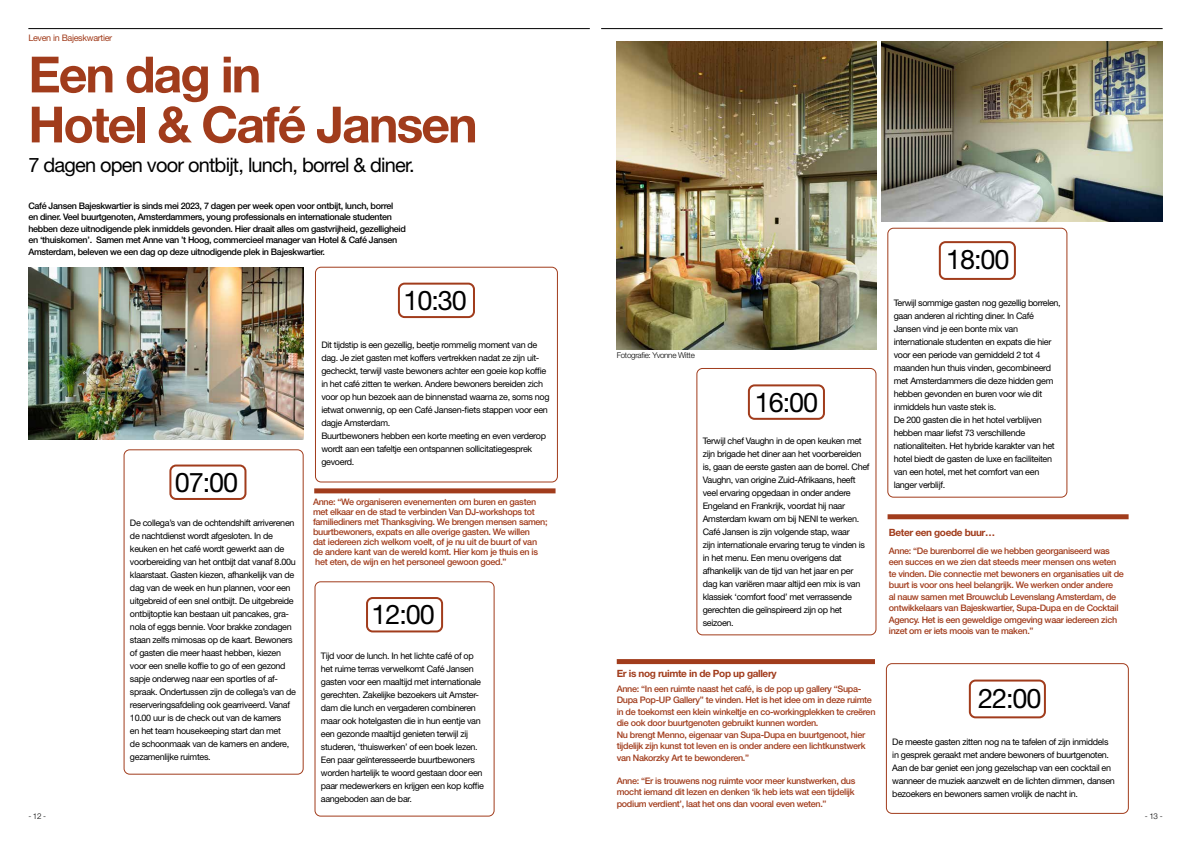
<style>
.page{position:relative;width:1191px;height:842px;background:#fff}
.page>*{position:absolute;margin:0;border:0;box-sizing:border-box;transform-origin:0 0}
.t1{font:700 50px/50px "Helvetica Neue LT Std";letter-spacing:-.04em;color:#a13c1c}
.t2{font:27.1px "Helvetica Neue LT Std";letter-spacing:-.04em;color:#000}
.t3{font:20px "Helvetica Neue LT Std";letter-spacing:-.04em;color:#000}
.t4{font:700 10px "Helvetica Neue LT Std";letter-spacing:-.035em;color:#a13c1c}
.t5{font:9px/13px "Helvetica Neue LT Std";letter-spacing:-.035em;color:#000}
.t6{font:500 9px/11.5px "Helvetica Neue LT Std";letter-spacing:-.035em;color:#a13c1c}
.t7{font:500 9px/11.5px "Helvetica Neue LT Std";letter-spacing:-.035em;color:#000}
.t8{font:9px "Helvetica Neue LT Std";letter-spacing:-.035em;color:#a13c1c}
.t9{font:300 8px "Helvetica Neue LT Std";letter-spacing:-.035em;color:#000}
</style>
<div class="page">
<hr style="left:28px;top:28px;width:562px;height:1px;background:#000">
<hr style="left:601px;top:28px;width:561px;height:1px;background:#000">
<img style="left:28px;top:267px;width:275px;height:173px">
<img style="left:617px;top:41px;width:259px;height:308px">
<div style="left:124px;top:450px;width:179px;height:324px;border:1px solid #a13c1c;border-radius:6px"></div>
<div style="left:169px;top:464px;width:77px;height:36px;border:2px solid #a13c1c;border-radius:6px"></div>
<div style="left:315px;top:267px;width:242px;height:215px;border:1px solid #a13c1c;border-radius:6px"></div>
<div style="left:398px;top:283px;width:77px;height:35px;border:2px solid #a13c1c;border-radius:6px"></div>
<div style="left:315px;top:581px;width:179px;height:235px;border:1px solid #a13c1c;border-radius:6px"></div>
<div style="left:366px;top:597px;width:77px;height:35px;border:2px solid #a13c1c;border-radius:6px"></div>
<div style="left:696px;top:368px;width:180px;height:267px;border:1px solid #a13c1c;border-radius:6px"></div>
<div style="left:748px;top:384px;width:77px;height:36px;border:2px solid #a13c1c;border-radius:6px"></div>
<div style="left:887px;top:228px;width:180px;height:269px;border:1px solid #a13c1c;border-radius:6px"></div>
<div style="left:938px;top:241px;width:78px;height:39px;border:2px solid #a13c1c;border-radius:6px"></div>
<div style="left:886px;top:663px;width:242px;height:151px;border:1px solid #a13c1c;border-radius:6px"></div>
<div style="left:617px;top:659px;width:258px;height:5px;background:#a13c1c"></div>
<div style="left:314px;top:488px;width:241px;height:5px;background:#a13c1c"></div>
<div style="left:887px;top:514px;width:241px;height:5px;background:#a13c1c"></div>
<div style="left:968px;top:679px;width:78px;height:39px;border:2px solid #a13c1c;border-radius:6px"></div>
<img style="left:882px;top:41px;width:280px;height:181px">
<p class="t8" style="left:28px;top:32px;width:85px">Leven in Bajeskwartier</p>
<h1 class="t1" style="left:28px;top:48px;width:451px">Een dag in<br>Hotel &amp; Café Jansen</h1>
<h3 class="t3" style="left:28px;top:153px;width:388px">7 dagen open voor ontbijt, lunch, borrel &amp; diner.</h3>
<p class="t7" style="left:28px;top:199px;width:379px">Café Jansen Bajeskwartier is sinds mei 2023, 7 dagen per week open voor ontbijt, lunch, borrel<br>en diner. Veel buurtgenoten, Amsterdammers, young professionals en internationale studenten hebben deze uitnodigende plek inmiddels gevonden. Hier draait alles om gastvrijheid, gezelligheid en ‘thuiskomen’. Samen met Anne van ’t Hoog, commercieel manager van Hotel &amp; Café Jansen Amsterdam, beleven we een dag op deze uitnodigende plek in Bajeskwartier.</p>
<h2 class="t2" style="left:403px;top:284px;width:65px">10:30</h2>
<h2 class="t2" style="left:175px;top:466px;width:65px">07:00</h2>
<p class="t5" style="left:130px;top:516px;width:167px">De collega’s van de ochtendshift arriverenen de nachtdienst wordt afgesloten. In de keuken en het café wordt gewerkt aan de voorbereiding van het ontbijt dat vanaf 8.00u klaarstaat. Gasten kiezen, afhankelijk van de dag van de week en hun plannen, voor een uitgebreid of een snel ontbijt. De uitgebreide ontbijtoptie kan bestaan uit pancakes, gra&shy;nola of eggs bennie. Voor brakke zondagen staan zelfs mimosas op de kaart. Bewoners of gasten die meer haast hebben, kiezen voor een snelle koffie to go of een gezond sapje onderweg naar een sportles of af&shy;spraak. Ondertussen zijn de collega’s van de reserveringsafdeling ook gearriveerd. Vanaf 10.00 uur is de check out van de kamers<br>en het team housekeeping start dan met<br>de schoonmaak van de kamers en andere, gezamenlijke ruimtes.</p>
<p class="t5" style="left:321px;top:338px;width:230px">Dit tijdstip is een gezellig, beetje rommelig moment van de dag. Je ziet gasten met koffers vertrekken nadat ze zijn uit&shy;gecheckt, terwijl vaste bewoners achter een goeie kop koffie in het café zitten te werken. Andere bewoners bereiden zich voor op hun bezoek aan de binnenstad waarna ze, soms nog ietwat onwennig, op een Café Jansen-fiets stappen voor een dagje Amsterdam.<br>Buurtbewoners hebben een korte meeting en even verderop wordt aan een tafeltje een ontspannen sollicitatiegesprek gevoerd.</p>
<p class="t6" style="left:313px;top:497px;width:236px;line-height:10px">Anne: “We organiseren evenementen om buren en gasten met elkaar en de stad te verbinden Van DJ-workshops tot familiediners met Thanksgiving. We brengen mensen samen; buurtbewoners, expats en alle overige gasten. We willen<br>dat iedereen zich welkom voelt, of je nu uit de buurt of van de andere kant van de wereld komt. Hier kom je thuis en is het eten, de wijn en het personeel gewoon goed.”</p>
<h2 class="t2" style="left:371px;top:599px;width:65px">12:00</h2>
<p class="t5" style="left:321px;top:649px;width:164px">Tijd voor de lunch. In het lichte café of op het ruime terras verwelkomt Café Jansen gasten voor een maaltijd met internationale gerechten. Zakelijke bezoekers uit Amster&shy;dam die lunch en vergaderen combineren maar ook hotelgasten die in hun eentje van een gezonde maaltijd genieten terwijl zij studeren, ‘thuiswerken’ of een boek lezen.<br>Een paar geïnteresseerde buurtbewoners worden hartelijk te woord gestaan door een paar medewerkers en krijgen een kop koffie aangeboden aan de bar.</p>
<p class="t9" style="left:617px;top:350px;width:80px">Fotografie: Yvonne Witte</p>
<h2 class="t2" style="left:754px;top:387px;width:65px">16:00</h2>
<p class="t5" style="left:703px;top:434px;width:168px">Terwijl chef Vaughn in de open keuken met zijn brigade het diner aan het voorbereiden is, gaan de eerste gasten aan de borrel. Chef Vaughn, van origine Zuid-Afrikaans, heeft veel ervaring opgedaan in onder andere Engeland en Frankrijk, voordat hij naar Amsterdam kwam om bij NENI te werken.<br>Café Jansen is zijn volgende stap, waar<br>zijn internationale ervaring terug te vinden is in het menu. Een menu overigens dat afhankelijk van de tijd van het jaar en per dag kan variëren maar altijd een mix is van klassiek ‘comfort food’ met verrassende gerechten die geïnspireerd zijn op het seizoen.</p>
<h2 class="t2" style="left:946px;top:243px;width:65px">18:00</h2>
<p class="t5" style="left:893px;top:296px;width:168px">Terwijl sommige gasten nog gezellig borrelen, gaan anderen al richting diner. In Café Jansen vind je een bonte mix van internationale studenten en expats die hier voor een periode van gemiddeld 2 tot 4 maanden hun thuis vinden, gecombineerd met Amsterdammers die deze hidden gem hebben gevonden en buren voor wie dit inmiddels hun vaste stek is.<br>De 200 gasten die in het hotel verblijven hebben maar liefst 73 verschillende nationaliteiten. Het hybride karakter van het hotel biedt de gasten de luxe en faciliteiten van een hotel, met het comfort van een langer verblijf.</p>
<p class="t4" style="left:888px;top:526px;width:108px">Beter een goede buur…</p>
<p class="t6" style="left:888px;top:544px;width:237px">Anne: “De burenborrel die we hebben georganiseerd was een succes en we zien dat steeds meer mensen ons weten te vinden. Die connectie met bewoners en organisaties uit de buurt is voor ons heel belangrijk. We werken onder andere<br>al nauw samen met Brouwclub Levenslang Amsterdam, de ontwikkelaars van Bajeskwartier, Supa-Dupa en de Cocktail Agency. Het is een geweldige omgeving waar iedereen zich inzet om er iets moois van te maken.”</p>
<p class="t4" style="left:617px;top:667px;width:161px">Er is nog ruimte in de Pop up gallery</p>
<p class="t6" style="left:617px;top:682px;width:260px">Anne: “In een ruimte naast het café, is de pop up gallery “Supa-Dupa Pop-UP Gallery” te vinden. Het is het idee om in deze ruimte in de toekomst een klein winkeltje en co-workingplekken te creëren die ook door buurtgenoten gebruikt kunnen worden.<br>Nu brengt Menno, eigenaar van Supa-Dupa en buurtgenoot, hier tijdelijk zijn kunst tot leven en is onder andere een lichtkunstwerk van Nakorzky Art te bewonderen.”</p>
<p class="t6" style="left:617px;top:774px;width:240px;text-align:justify">Anne: “Er is trouwens nog ruimte voor meer kunstwerken, dus mocht iemand dit lezen en denken ‘ik heb iets wat een tijdelijk podium verdient’, laat het ons dan vooral even weten.”</p>
<h2 class="t2" style="left:978px;top:682px;width:65px">22:00</h2>
<p class="t5" style="left:892px;top:735px;width:224px">De meeste gasten zitten nog na te tafelen of zijn inmiddels in gesprek geraakt met andere bewoners of buurtgenoten.<br>Aan de bar geniet een jong gezelschap van een cocktail en wanneer de muziek aanzwelt en de lichten dimmen, dansen bezoekers en bewoners samen vrolijk de nacht in.</p>
<p class="t9" style="left:28px;top:812px;width:19px">- 12 -</p>
<p class="t9" style="left:1144px;top:812px;width:19px">- 13 -</p>
</div>
